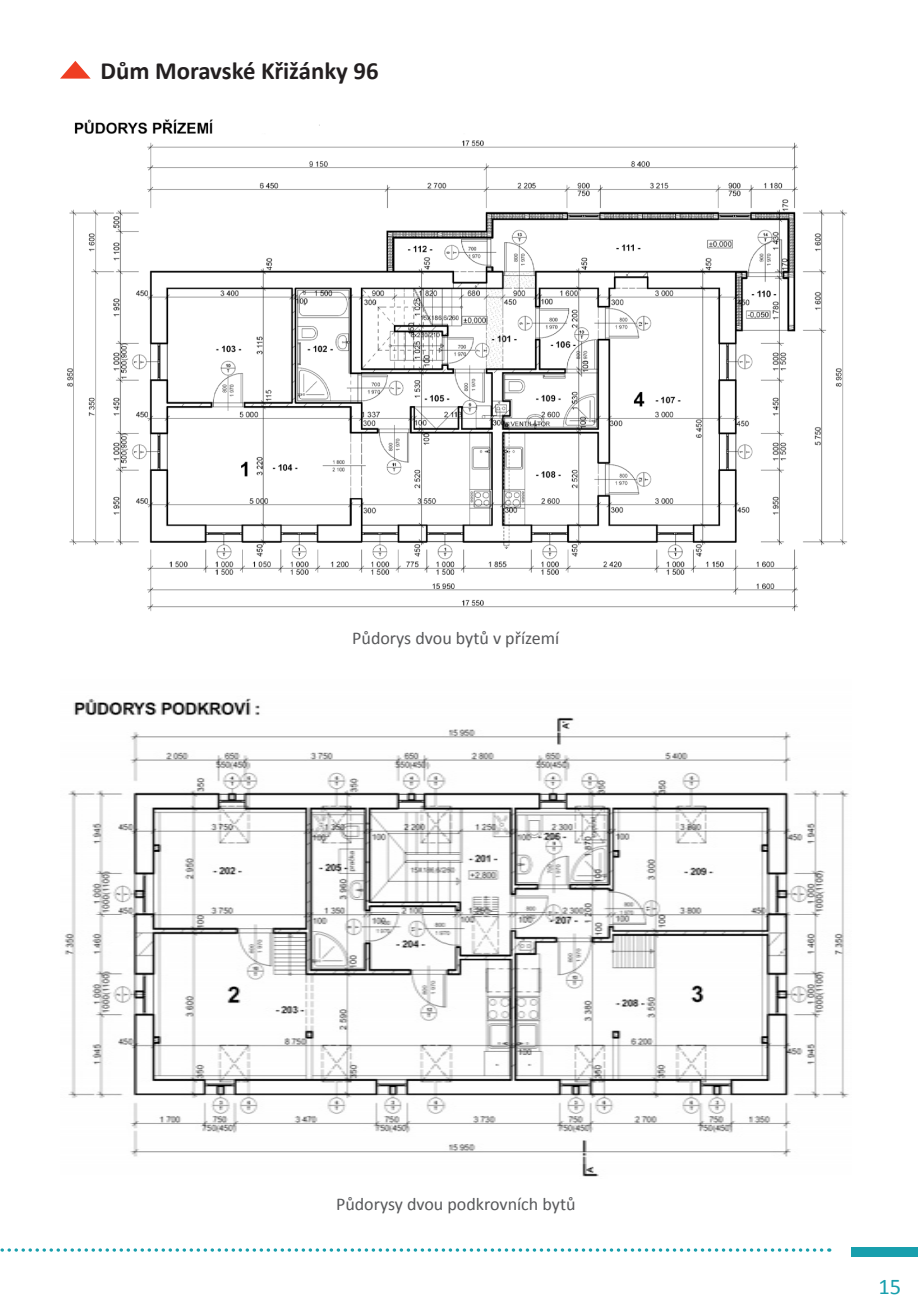
<style>
.page{position:relative;width:918px;height:1307px;background:#fff}
.page>*{position:absolute;margin:0;border:0;box-sizing:border-box;transform-origin:0 0}
.t1{font:700 24.75px "Calibri";color:#231f20}
.t2{font:22.5px "Calibri";color:#189fad}
.t3{font:18px "Calibri";color:#57585a}
</style>
<div class="page">
<div style="left:851px;top:1246px;width:66px;height:10px;background:#189fad"></div>
<svg style="left:0;top:1248px;width:829px;height:3px"></svg>
<svg style="left:60px;top:61px;width:31px;height:18px"></svg>
<img style="left:67px;top:119px;width:780px;height:493px">
<img style="left:65px;top:698px;width:784px;height:479px">
<h1 class="t1" style="left:100px;top:55px;width:279px">Dům Moravské Křižánky 96</h1>
<p class="t3" style="left:352px;top:626px;width:208px">Půdorys dvou bytů v přízemí</p>
<p class="t3" style="left:336px;top:1192px;width:241px">Půdorysy dvou podkrovních bytů</p>
<p class="t2" style="left:878px;top:1272px;width:24px">15</p>
</div>
